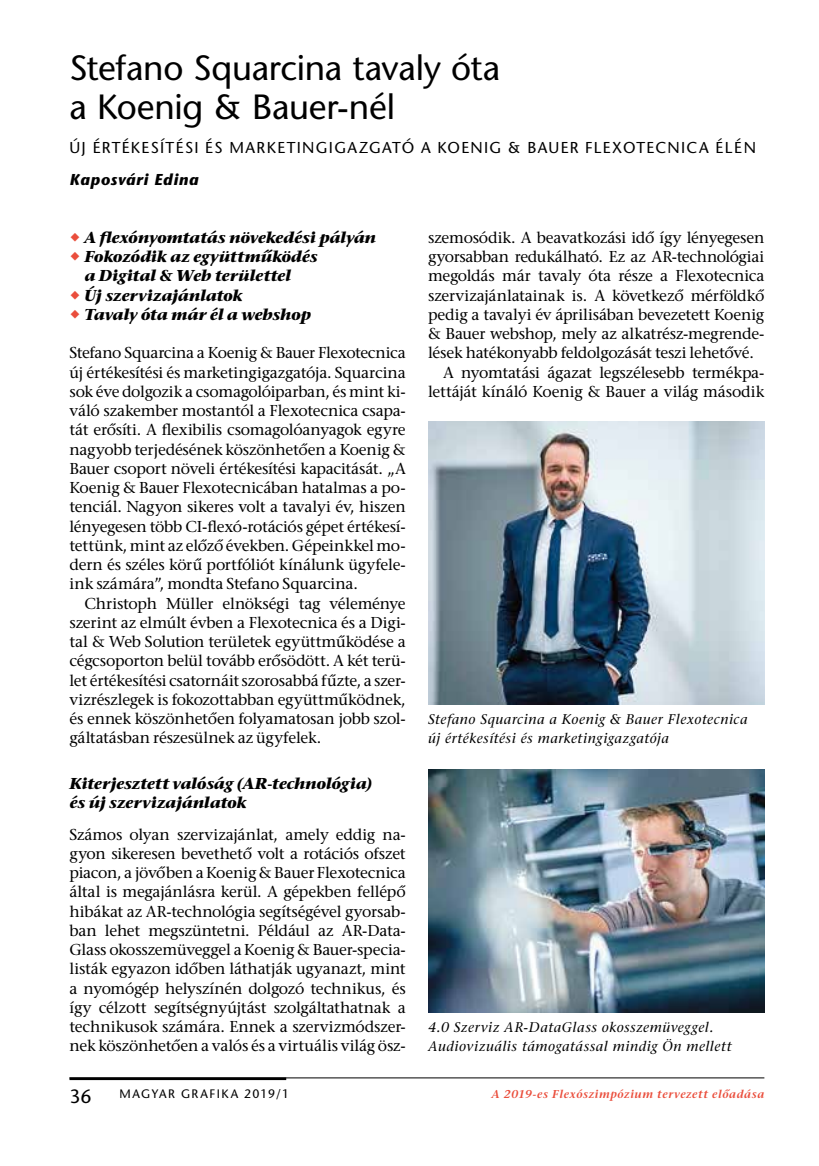
<style>
.page{position:relative;width:819px;height:1166px;background:#fff}
.page>*{position:absolute;margin:0;border:0;box-sizing:border-box;transform-origin:0 0}
.t1{font:35px/38.5px "ITC Stone Sans";letter-spacing:-.01em;color:#000}
.t2{font:19.25px "ITC Stone Sans";color:#000}
.t3{font:15.75px/19.2px "ITC Stone Serif";letter-spacing:-.015em;color:#000;text-align:justify}
.t4{font:italic 700 15.75px/19.2px "ITC Stone Serif";letter-spacing:-.01em;color:#000}
.t5{font:15.75px "ITC Stone Sans";letter-spacing:.085em;color:#000}
.t6{font:italic 700 15.75px "ITC Stone Sans";letter-spacing:.045em;color:#000}
.t7{font:italic 14px/19.2px "ITC Stone Serif";letter-spacing:.035em;color:#000}
.t8{font:12.25px "ITC Stone Sans";letter-spacing:.12em;color:#000}
.t9{font:italic 600 11.38px "ITC Stone Serif";letter-spacing:.045em;color:#ea4e3c}
</style>
<div class="page">
<hr style="left:69px;top:1077px;width:695px;height:1px;background:#000">
<hr style="left:69px;top:1077px;width:217px;height:3px;background:#000">
<img style="left:428px;top:422px;width:336px;height:283px">
<img style="left:428px;top:769px;width:336px;height:244px">
<h1 class="t1" style="left:69px;top:54px;width:432px">Stefano Squarcina tavaly óta a Koenig &amp; Bauer-nél</h1>
<p class="t5" style="left:69px;top:140px;width:688px">ÚJ ÉRTÉKESÍTÉSI ÉS MARKETINGIGAZGATÓ A KOENIG &amp; BAUER FLEXOTECNICA ÉLÉN</p>
<p class="t6" style="left:69px;top:171px;width:130px">Kaposvári Edina</p>
<p class="t4" style="left:84px;top:230px;width:293px">A flexónyomtatás növekedési pályán<br>Fokozódik az együttműködés<br>a Digital &amp; Web területtel<br>Új szervizajánlatok<br>Tavaly óta már él a webshop</p>
<p class="t3" style="left:69px;top:345px;width:338px">Stefano Squarcina a Koenig &amp; Bauer Flexotecnica új értékesítési és marketingigazgatója. Squarcina sok éve dolgozik a csomagolóiparban, és mint ki&shy;váló szakember mostantól a Flexotecnica csapa&shy;tát erősíti. A flexibilis csomagolóanyagok egyre nagyobb terjedésének köszönhetően a Koenig &amp; Bauer csoport növeli értékesítési kapacitását. „A Koenig &amp; Bauer Flexotecnicában hatalmas a po&shy;tenciál. Nagyon sikeres volt a tavalyi év, hiszen lényegesen több CI-flexó-rotációs gépet értékesí&shy;tettünk, mint az előző években. Gépeinkkel mo&shy;dern és széles körű portfóliót kínálunk ügyfele&shy;ink számára”, mondta Stefano Squarcina.</p>
<p class="t3" style="left:69px;top:595px;width:338px;text-indent:15px">Christoph Müller elnökségi tag véleménye szerint az elmúlt évben a Flexotecnica és a Digi&shy;tal &amp; Web Solution területek együttműködése a cégcsoporton belül tovább erősödött. A két terü&shy;let értékesítési csatornáit szorosabbá fűzte, a szer&shy;vizrészlegek is fokozottabban együttműködnek, és ennek köszönhetően folyamatosan jobb szol&shy;gáltatásban részesülnek az ügyfelek.</p>
<p class="t4" style="left:69px;top:776px;width:305px">Kiterjesztett valóság (AR-technológia) és új szervizajánlatok</p>
<p class="t3" style="left:69px;top:826px;width:338px">Számos olyan szervizajánlat, amely eddig na&shy;gyon sikeresen bevethető volt a rotációs ofszet piacon, a jövőben a Koenig &amp; Bauer Flexotecnica által is megajánlásra kerül. A gépekben fellépő hibákat az AR-technológia segítségével gyorsab&shy;ban lehet megszüntetni. Például az AR-Data-Glass okosszemüveggel a Koenig &amp; Bauer-specia&shy;listák egyazon időben láthatják ugyanazt, mint a nyomógép helyszínén dolgozó technikus, és így célzott segítségnyújtást szolgáltathatnak a technikusok számára. Ennek a szervizmódszer&shy;nek köszönhetően a valós és a virtuális világ ös -</p>
<p class="t2" style="left:69px;top:1085px;width:24px">36</p>
<p class="t8" style="left:119px;top:1087px;width:171px">MAGYAR GRAFIKA 2019/1</p>
<p class="t3" style="left:428px;top:230px;width:338px">szemosódik. A beavatkozási idő így lényegesen</p>
<p class="t3" style="left:428px;top:249px;width:338px">gyorsabban redukálható. Ez az AR-technológiai</p>
<p class="t3" style="left:428px;top:268px;width:338px">megoldás már tavaly óta része a Flexotecnica</p>
<p class="t3" style="left:428px;top:288px;width:338px">szervizajánlatainak is. A következő mérföldkő</p>
<p class="t3" style="left:428px;top:307px;width:338px">pedig a tavalyi év áprilisában bevezetett Koenig</p>
<p class="t3" style="left:428px;top:326px;width:338px">&amp; Bauer webshop, mely az alkatrész-megrende-</p>
<p class="t3" style="left:428px;top:345px;width:327px">lések hatékonyabb feldolgozását teszi lehetővé.</p>
<p class="t3" style="left:443px;top:365px;width:323px">A nyomtatási ágazat legszélesebb termékpa-</p>
<p class="t3" style="left:428px;top:384px;width:338px">lettáját kínáló Koenig &amp; Bauer a világ második</p>
<p class="t7" style="left:428px;top:711px;width:321px">Stefano Squarcina a Koenig &amp; Bauer Flexotecnica új értékesítési és marketingigazgatója</p>
<p class="t7" style="left:428px;top:1019px;width:305px">4.0 Szerviz AR-DataGlass okosszemüveggel.<br>Audiovizuális támogatással mindig Ön mellett</p>
<p class="t9" style="left:491px;top:1088px;width:274px">A 2019-es Flexószimpózium tervezett előadása</p>
</div>
